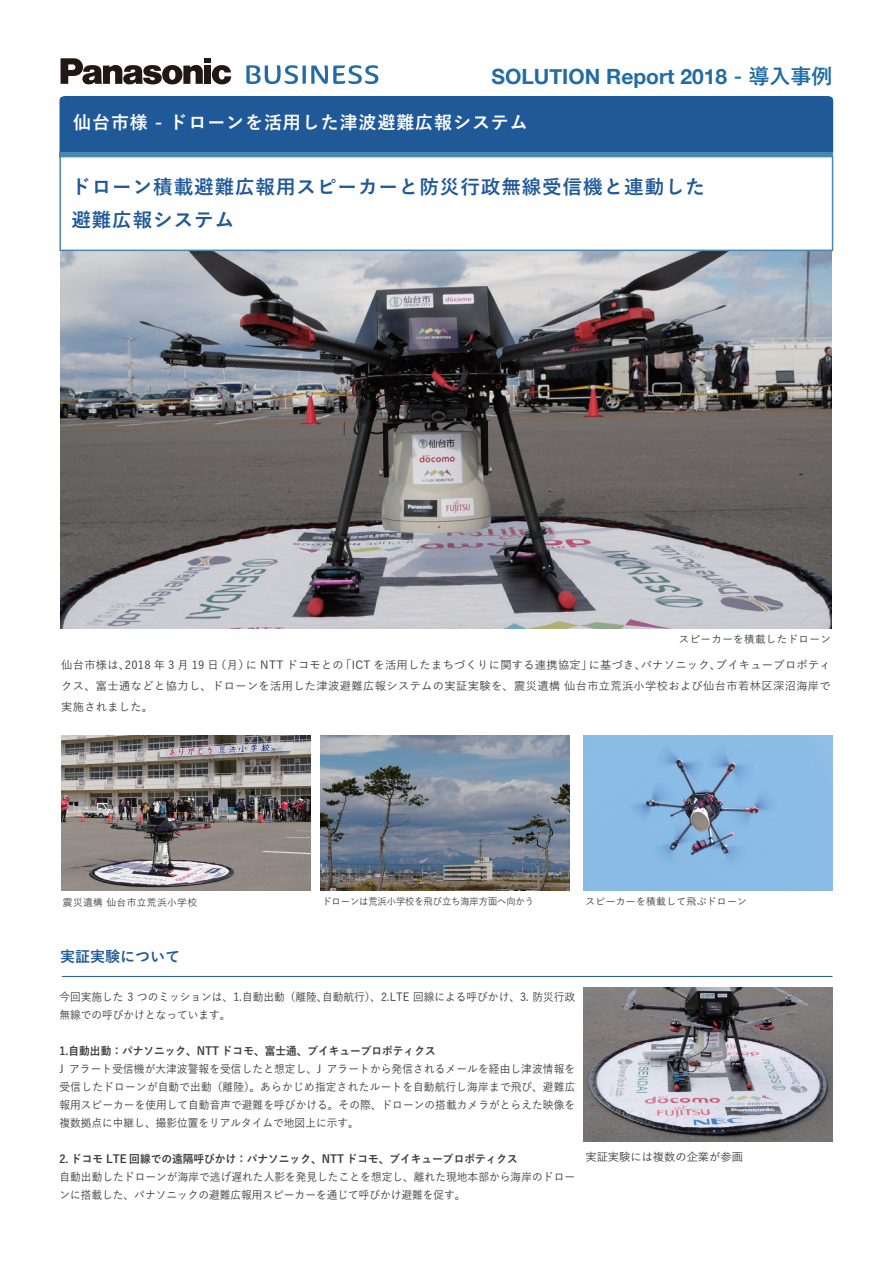
<style>
.page{position:relative;width:893px;height:1263px;background:#fff}
.page>*{position:absolute;margin:0;border:0;box-sizing:border-box;transform-origin:0 0}
.t1{font:700 21px "Helvetica Neue";color:#216ca6}
.t2{font:700 19.5px/33px "Yu Go";letter-spacing:.05em;color:#205998}
.t3{font:700 18px "Yu Go";letter-spacing:.05em;color:#fff}
.t4{font:700 15px "Yu Go";color:#1e5997}
.t5{font:500 11.25px/18px "Yu Go";color:#3c3a3a;scale:.95 1}
.t6{font:500 11.25px/21px "Yu Go";color:#3c3a3a;text-align:justify}
.t7{font:700 11.25px "Yu Go";color:#3c3a3a;scale:.95 1}
.t8{font:500 10.5px "Yu Go";letter-spacing:.035em;color:#3c3a3a}
.t9{font:500 9.75px "Yu Go";letter-spacing:.035em;color:#3c3a3a}
.t10{font:500 9.75px "Yu Go";letter-spacing:-.005em;color:#3c3a3a;scale:.95 1}
.s1{font-family:"Yu Go"}
</style>
<div class="page">
<img style="left:60px;top:251px;width:771px;height:377px">
<div style="left:60px;top:96px;width:773px;height:56px;background:#205998"></div>
<div style="left:60px;top:152px;width:773px;height:5px;background:#4988b1"></div>
<div style="left:59px;top:156px;width:774px;height:95px;background:#fff;border:2px solid #4988b1"></div>
<img style="left:61px;top:736px;width:249px;height:154px">
<img style="left:321px;top:735px;width:249px;height:155px">
<img style="left:584px;top:735px;width:249px;height:155px">
<svg style="left:61px;top:58px;width:170px;height:27px"></svg>
<svg style="left:246px;top:65px;width:132px;height:19px"></svg>
<img style="left:584px;top:987px;width:249px;height:155px">
<hr style="left:62px;top:976px;width:770px;height:1px;background:#1e5997">
<h1 class="t1" style="left:491px;top:60px;width:343px">SOLUTION Report 2018 <span class="s1">- 導入事例</span></h1>
<h3 class="t3" style="left:73px;top:112px;width:456px">仙台市様 - ドローンを活用した津波避難広報システム</h3>
<h2 class="t2" style="left:71px;top:171px;width:635px">ドローン積載避難広報用スピーカーと防災行政無線受信機と連動した避難広報システム</h2>
<p class="t8" style="left:679px;top:630px;width:154px">スピーカーを積載したドローン</p>
<p class="t6" style="left:61px;top:653px;width:771px">仙台市様は、2018 年 3 月 19 日（月）に NTT ドコモとの「ICT を活用したまちづくりに関する連携協定」に基づき、パナソニック、ブイキューブロボティクス、富士通などと協力し、ドローンを活用した津波避難広報システムの実証実験を、震災遺構 仙台市立荒浜小学校および仙台市若林区深沼海岸で実施されました。</p>
<p class="t9" style="left:63px;top:893px;width:136px">震災遺構 仙台市立荒浜小学校</p>
<p class="t10" style="left:322px;top:893px;width:224px">ドローンは荒浜小学校を飛び立ち海岸方面へ向かう</p>
<p class="t9" style="left:585px;top:893px;width:163px">スピーカーを積載して飛ぶドローン</p>
<h3 class="t4" style="left:60px;top:948px;width:121px">実証実験について</h3>
<p class="t5" style="left:59px;top:987px;width:544px">今回実施した 3 つのミッションは、1.自動出動（離陸、自動航行）、2.LTE 回線による呼びかけ、3. 防災行政無線での呼びかけとなっています。</p>
<p class="t7" style="left:59px;top:1045px;width:397px">1.自動出動：パナソニック、NTT ドコモ、富士通、ブイキューブロボティクス</p>
<p class="t5" style="left:59px;top:1059px;width:545px;text-align:justify">J アラート受信機が大津波警報を受信したと想定し、J アラートから発信されるメールを経由し津波情報を受信したドローンが自動で出動（離陸）。あらかじめ指定されたルートを自動航行し海岸まで飛び、避難広報用スピーカーを使用して自動音声で避難を呼びかける。その際、ドローンの搭載カメラがとらえた映像を複数拠点に中継し、撮影位置をリアルタイムで地図上に示す。</p>
<p class="t7" style="left:59px;top:1153px;width:484px">2. ドコモ LTE 回線での遠隔呼びかけ：パナソニック、NTT ドコモ、ブイキューブロボティクス</p>
<p class="t5" style="left:59px;top:1167px;width:544px">自動出動したドローンが海岸で逃げ遅れた人影を発見したことを想定し、離れた現地本部から海岸のドローンに搭載した、パナソニックの避難広報用スピーカーを通じて呼びかけ避難を促す。</p>
<p class="t6" style="left:585px;top:1145px;width:159px">実証実験には複数の企業が参画</p>
</div>
